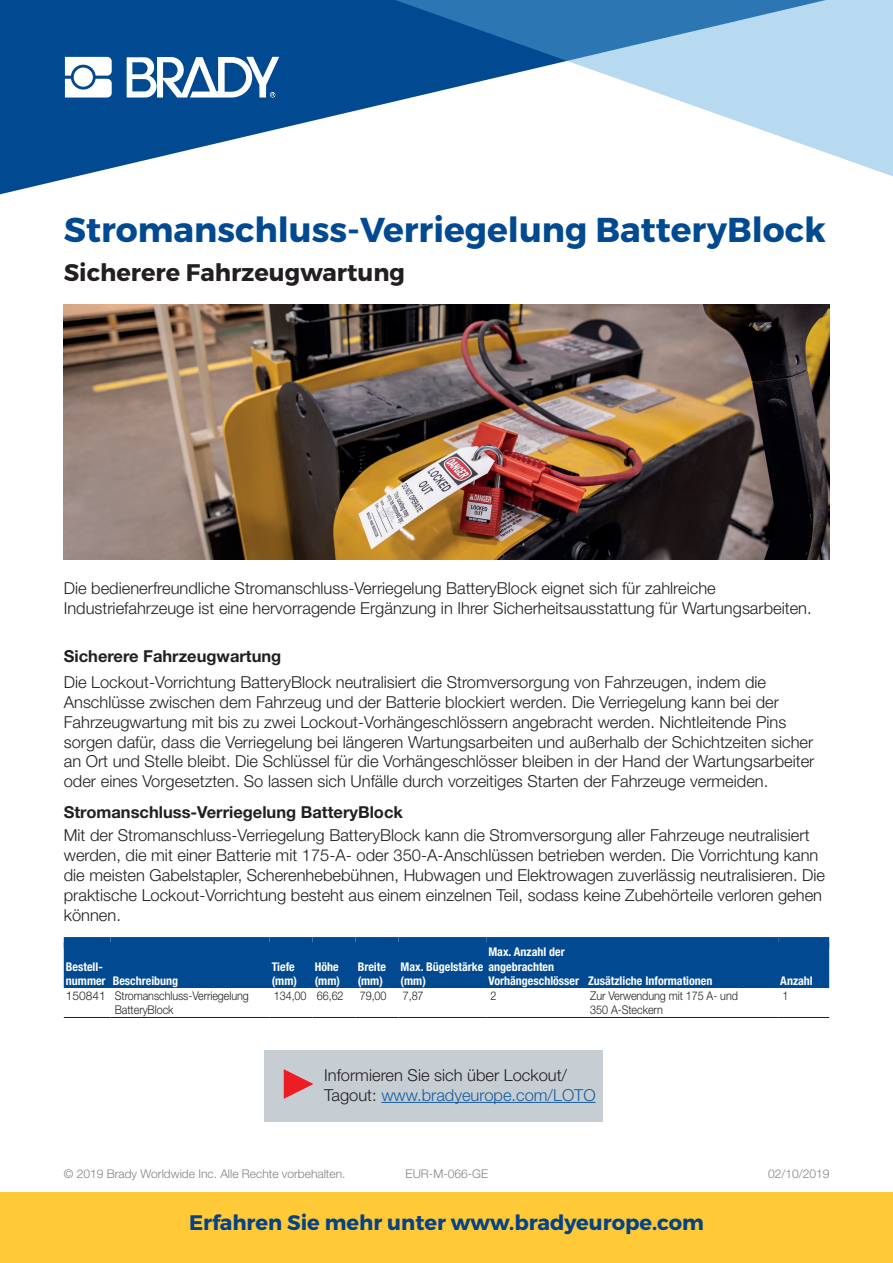
<style>
.page{position:relative;width:893px;height:1263px;background:#fff}
.page>*{position:absolute;margin:0;border:0;box-sizing:border-box;transform-origin:0 0}
.t1{font:700 34.5px "Montserrat";color:#014990}
.t2{font:700 24px "Montserrat";color:#231f20}
.t3{font:700 21px "Montserrat";color:#054286}
.t4{font:300 16.5px/19.8px "Helvetica Neue LT Pro";color:#231f20}
.t5{font:700 16.5px "Helvetica Neue LT Pro";color:#231f20}
.t6{font:700 condensed 12px/14.4px "Helvetica Neue LT Pro";color:#fff}
.t7{font:300 12px "Helvetica Neue LT Pro";color:#808285}
.t8{font:300 12px/14.4px "Helvetica Neue LT Pro";letter-spacing:-.005em;color:#231f20;scale:.9 1}
.t9{font:300 12px/14.4px "Helvetica Neue LT Pro";letter-spacing:-.005em;color:#231f20}
.s1{color:#175d9e}
</style>
<div class="page">
<div style="left:0;top:1192px;width:893px;height:71px;background:#ffc938"></div>
<svg style="left:0;top:0;width:359px;height:195px;fill:#014990"></svg>
<svg style="left:359px;top:0;width:534px;height:177px"></svg>
<svg style="left:65px;top:57px;width:47px;height:41px"></svg>
<svg style="left:127px;top:57px;width:152px;height:41px"></svg>
<div style="left:64px;top:947px;width:765px;height:41px;background:#014990"></div>
<div style="left:64px;top:937px;width:47px;height:10px;background:#014990"></div>
<div style="left:111px;top:937px;width:159px;height:10px;background:#014990"></div>
<div style="left:270px;top:937px;width:43px;height:10px;background:#014990"></div>
<div style="left:313px;top:937px;width:43px;height:10px;background:#014990"></div>
<div style="left:356px;top:937px;width:42px;height:10px;background:#014990"></div>
<div style="left:398px;top:937px;width:88px;height:10px;background:#014990"></div>
<div style="left:486px;top:937px;width:100px;height:10px;background:#014990"></div>
<div style="left:586px;top:937px;width:192px;height:10px;background:#014990"></div>
<div style="left:778px;top:937px;width:51px;height:10px;background:#014990"></div>
<hr style="left:64px;top:1017px;width:47px;height:1px;background:#231f20">
<hr style="left:111px;top:1017px;width:159px;height:1px;background:#231f20">
<hr style="left:270px;top:1017px;width:43px;height:1px;background:#231f20">
<hr style="left:313px;top:1017px;width:43px;height:1px;background:#231f20">
<hr style="left:356px;top:1017px;width:42px;height:1px;background:#231f20">
<hr style="left:398px;top:1017px;width:88px;height:1px;background:#231f20">
<hr style="left:486px;top:1017px;width:100px;height:1px;background:#231f20">
<hr style="left:586px;top:1017px;width:192px;height:1px;background:#231f20">
<hr style="left:778px;top:1017px;width:51px;height:1px;background:#231f20">
<div style="left:265px;top:1051px;width:338px;height:71px;background:#c6ced4"></div>
<hr style="left:381px;top:1102px;width:215px;height:1px;background:#175d9e">
<svg style="left:284px;top:1069px;width:29px;height:30px"></svg>
<img style="left:64px;top:304px;width:765px;height:255px">
<h1 class="t1" style="left:64px;top:208px;width:764px">Stromanschluss-Verriegelung BatteryBlock</h1>
<h2 class="t2" style="left:64px;top:257px;width:343px">Sicherere Fahrzeugwartung</h2>
<p class="t4" style="left:64px;top:578px;width:749px">Die bedienerfreundliche Stromanschluss-Verriegelung BatteryBlock eignet sich für zahlreiche<br>Industriefahrzeuge ist eine hervorragende Ergänzung in Ihrer Sicherheitsausstattung für Wartungsarbeiten.</p>
<p class="t5" style="left:64px;top:646px;width:219px">Sicherere Fahrzeugwartung</p>
<p class="t4" style="left:64px;top:672px;width:752px">Die Lockout-Vorrichtung BatteryBlock neutralisiert die Stromversorgung von Fahrzeugen, indem die Anschlüsse zwischen dem Fahrzeug und der Batterie blockiert werden. Die Verriegelung kann bei der Fahrzeugwartung mit bis zu zwei Lockout-Vorhängeschlössern angebracht werden. Nichtleitende Pins sorgen dafür, dass die Verriegelung bei längeren Wartungsarbeiten und außerhalb der Schichtzeiten sicher an Ort und Stelle bleibt. Die Schlüssel für die Vorhängeschlösser bleiben in der Hand der Wartungsarbeiter oder eines Vorgesetzten. So lassen sich Unfälle durch vorzeitiges Starten der Fahrzeuge vermeiden.</p>
<p class="t4" style="left:64px;top:825px;width:763px">Mit der Stromanschluss-Verriegelung BatteryBlock kann die Stromversorgung aller Fahrzeuge neutralisiert werden, die mit einer Batterie mit 175-A- oder 350-A-Anschlüssen betrieben werden. Die Vorrichtung kann die meisten Gabelstapler, Scherenhebebühnen, Hubwagen und Elektrowagen zuverlässig neutralisieren. Die praktische Lockout-Vorrichtung besteht aus einem einzelnen Teil, sodass keine Zubehörteile verloren gehen können.</p>
<p class="t5" style="left:64px;top:802px;width:341px">Stromanschluss-Verriegelung BatteryBlock</p>
<p class="t6" style="left:488px;top:945px;width:78px">Max. Anzahl der</p>
<p class="t6" style="left:488px;top:973px;width:225px">Vorhängeschlösser Zusätzliche Informationen</p>
<p class="t6" style="left:780px;top:973px;width:34px">Anzahl</p>
<p class="t6" style="left:66px;top:959px;width:114px">Bestell-<br>nummer Beschreibung</p>
<p class="t6" style="left:272px;top:959px;width:27px">Tiefe (mm)</p>
<p class="t6" style="left:315px;top:959px;width:27px">Höhe (mm)</p>
<p class="t6" style="left:358px;top:959px;width:30px">Breite (mm)</p>
<p class="t6" style="left:401px;top:959px;width:155px">Max. Bügelstärke angebrachten (mm)</p>
<p class="t9" style="left:115px;top:988px;width:136px;text-indent:-49px">150841 Stromanschluss-Verriegelung<br>BatteryBlock</p>
<p class="t8" style="left:274px;top:988px;width:79px">134,00 66,62</p>
<p class="t8" style="left:360px;top:988px;width:31px">79,00</p>
<p class="t8" style="left:403px;top:988px;width:25px">7,87</p>
<p class="t8" style="left:491px;top:988px;width:8px">2</p>
<p class="t8" style="left:590px;top:988px;width:166px">Zur Verwendung mit 175 A- und<br>350 A-Steckern</p>
<p class="t8" style="left:782px;top:988px;width:8px">1</p>
<p class="t4" style="left:324px;top:1065px;width:273px">Informieren Sie sich über Lockout/<br>Tagout: <span class="s1">www.bradyeurope.com/LOTO</span></p>
<p class="t7" style="left:64px;top:1166px;width:283px">© 2019 Brady Worldwide Inc. Alle Rechte vorbehalten.</p>
<p class="t3" style="left:189px;top:1209px;width:516px">Erfahren Sie mehr unter www.bradyeurope.com</p>
<p class="t7" style="left:406px;top:1166px;width:84px">EUR-M-066-GE</p>
<p class="t7" style="left:768px;top:1166px;width:63px">02/10/2019</p>
</div>
